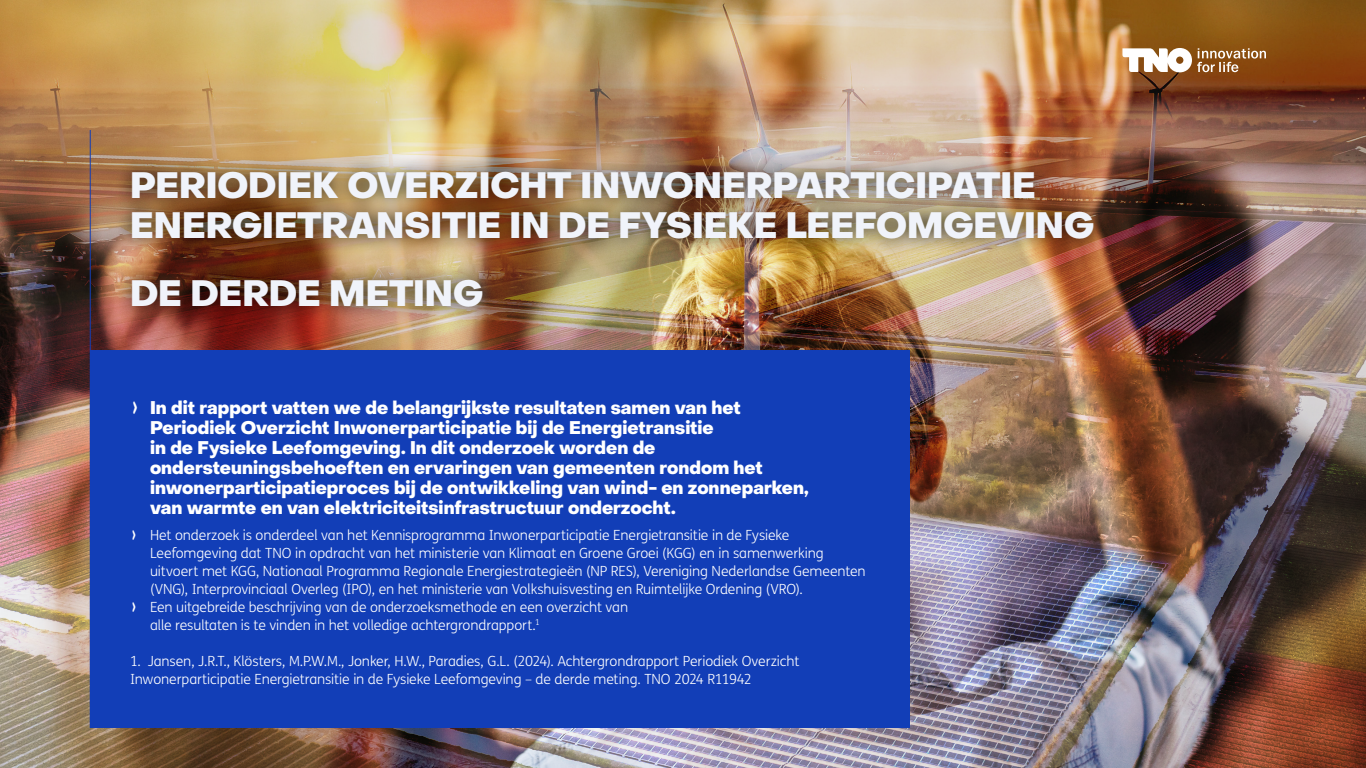
<style>
.page{position:relative;width:1366px;height:768px;background:#fff}
.page>*{position:absolute;margin:0;border:0;box-sizing:border-box;transform-origin:0 0}
.Titel{font:800 36px/40px "Object Sans";color:#f0f3fa}
.t1{font:800 18px/20px "Object Sans";color:#fff}
.t2{font:300 14px/18px "FS Me";letter-spacing:-.01em;color:#fff}
</style>
<div class="page">
<img style="left:0;top:0;width:1366px;height:768px">
<hr style="left:90px;top:130px;width:1px;height:598px;background:#123eb7">
<svg style="left:1122px;top:48px;width:144px;height:24px"></svg>
<div style="left:115px;top:155px;width:995px;height:168px;background:#000;opacity:.75"></div>
<div style="left:90px;top:350px;width:820px;height:378px;background:#123eb7"></div>
<p class="Titel" style="left:130px;top:166px;width:966px">PERIODIEK OVERZICHT INWONERPARTICIPATIE<br>ENERGIETRANSITIE IN DE FYSIEKE LEEFOMGEVING</p>
<p class="Titel" style="left:130px;top:274px;width:355px">DE DERDE METING</p>
<p class="t1" style="left:150px;top:398px;width:660px">In dit rapport vatten we de belangrijkste resultaten samen van het Periodiek Overzicht Inwonerparticipatie bij de Energietransitie<br>in de Fysieke Leefomgeving. In dit onderzoek worden de ondersteuningsbehoeften en ervaringen van gemeenten rondom het inwonerparticipatieproces bij de ontwikkeling van wind- en zonneparken, van warmte en van elektriciteitsinfrastructuur onderzocht.</p>
<p class="t2" style="left:150px;top:526px;width:717px">Het onderzoek is onderdeel van het Kennisprogramma Inwonerparticipatie Energietransitie in de Fysieke Leefomgeving dat TNO in opdracht van het ministerie van Klimaat en Groene Groei (KGG) en in samenwerking uitvoert met KGG, Nationaal Programma Regionale Energiestrategieën (NP RES), Vereniging Nederlandse Gemeenten (VNG), Interprovinciaal Overleg (IPO), en het ministerie van Volkshuisvesting en Ruimtelijke Ordening (VRO).</p>
<p class="t2" style="left:150px;top:598px;width:480px">Een uitgebreide beschrijving van de onderzoeksmethode en een overzicht van alle resultaten is te vinden in het volledige achtergrondrapport.<sup>1</sup></p>
<p class="t2" style="left:130px;top:652px;width:671px">1. Jansen, J.R.T., Klösters, M.P.W.M., Jonker, H.W., Paradies, G.L. (2024). Achtergrondrapport Periodiek Overzicht<br>Inwonerparticipatie Energietransitie in de Fysieke Leefomgeving – de derde meting. TNO 2024 R11942</p>
</div>
